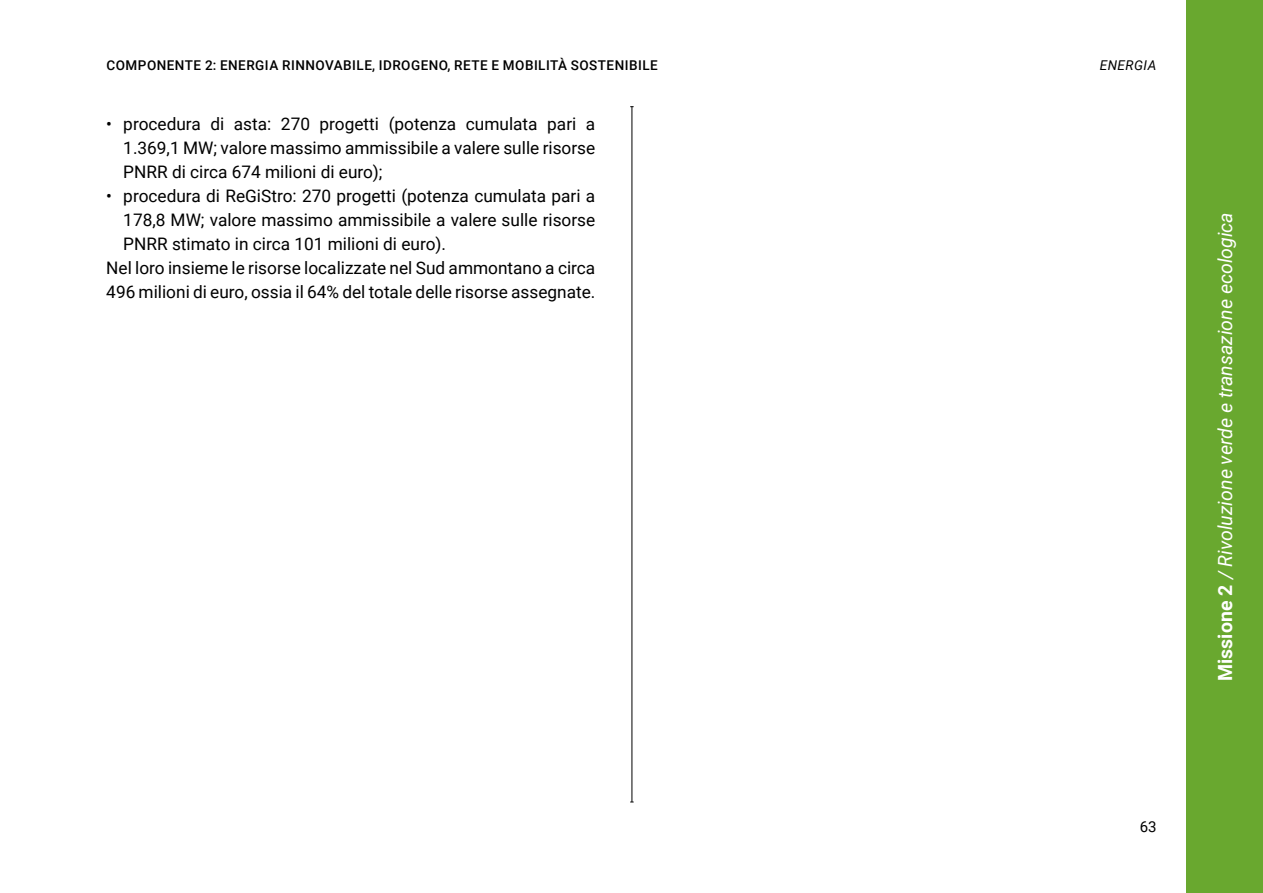
<style>
.page{position:relative;width:1263px;height:893px;background:#fff}
.page>*{position:absolute;margin:0;border:0;box-sizing:border-box;transform-origin:0 0}
.t1{font:italic 19.5px "Roboto";color:#fff}
.t2{font:17.25px/24px "Roboto";color:#000;text-align:justify}
.t3{font:15px "Roboto";color:#000}
.t4{font:500 13.5px "Roboto";letter-spacing:.035em;color:#000}
.t5{font:italic 13.5px "Roboto";letter-spacing:.035em;color:#000}
.s1{font-weight:700;font-style:normal}
</style>
<div class="page">
<div style="left:1186px;top:0;width:77px;height:893px;background:#69a82f"></div>
<hr style="left:631px;top:107px;width:1px;height:695px;background:#000">
<p class="t4" style="left:107px;top:55px;width:553px">COMPONENTE 2: ENERGIA RINNOVABILE, IDROGENO, RETE E MOBILITÀ SOSTENIBILE</p>
<p class="t5" style="left:1100px;top:55px;width:58px">ENERGIA</p>
<p class="t2" style="left:123px;top:111px;width:473px;text-indent:-17px">• procedura di asta: 270 progetti (potenza cumulata pari a 1.369,1 MW; valore massimo ammissibile a valere sulle risorse PNRR di circa 674 milioni di euro);</p>
<p class="t2" style="left:106px;top:183px;width:490px">• procedura di ReGiStro: 270 progetti (potenza cumulata pari a</p>
<p class="t2" style="left:123px;top:207px;width:473px">178,8 MW; valore massimo ammissibile a valere sulle risorse</p>
<p class="t2" style="left:123px;top:231px;width:324px">PNRR stimato in circa 101 milioni di euro).</p>
<p class="t2" style="left:106px;top:255px;width:490px">Nel loro insieme le risorse localizzate nel Sud ammontano a circa</p>
<p class="t2" style="left:106px;top:279px;width:491px">496 milioni di euro, ossia il 64% del totale delle risorse assegnate.</p>
<p class="t3" style="left:1140px;top:816px;width:18px">63</p>
<p class="t1" style="left:1211px;top:681px;width:470px;rotate:-90deg"><span class="s1">Missione 2</span> / Rivoluzione verde e transazione ecologica</p>
</div>
